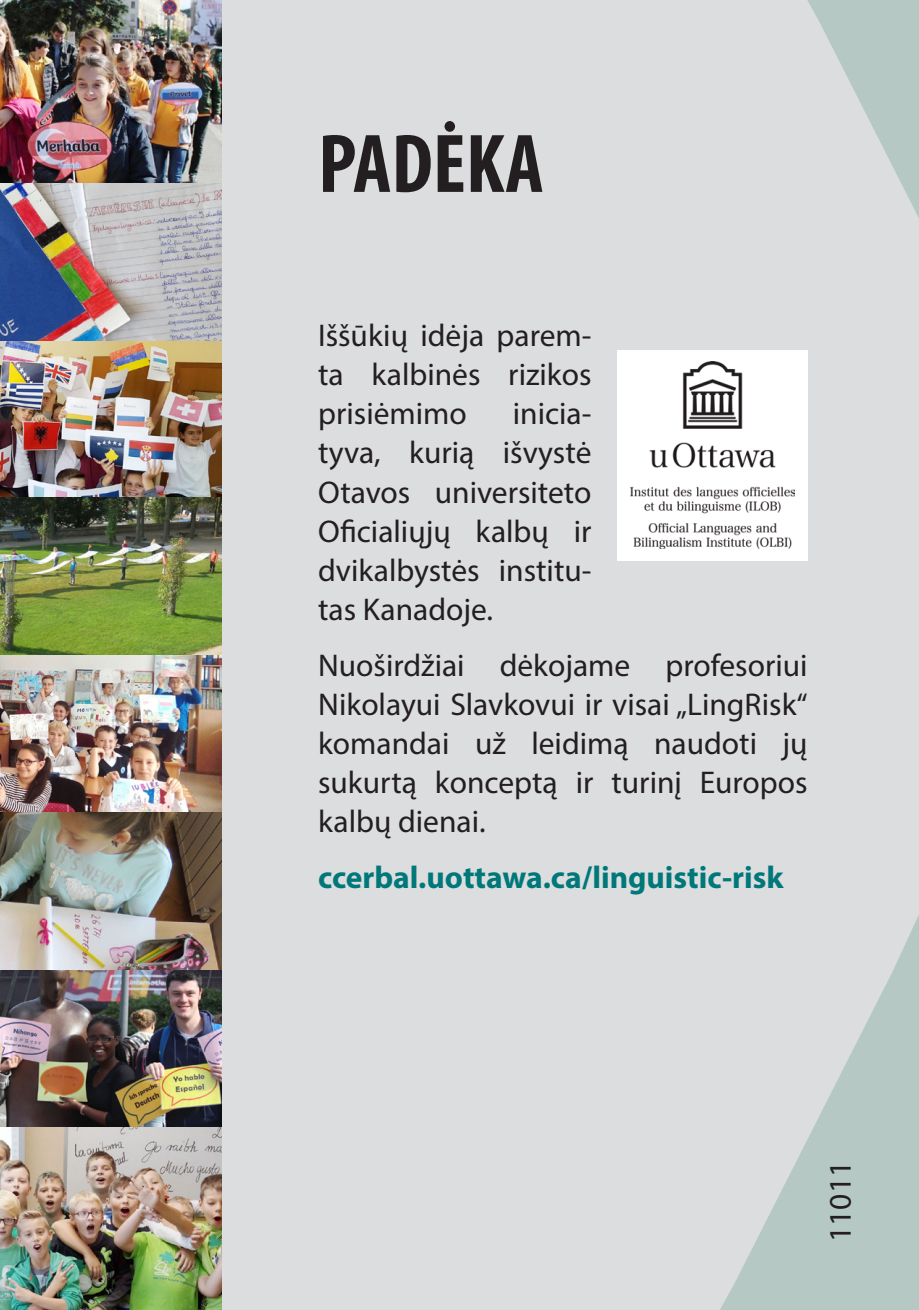
<style>
.page{position:relative;width:919px;height:1310px;background:#fff}
.page>*{position:absolute;margin:0;border:0;box-sizing:border-box;transform-origin:0 0}
.t1{font:700 condensed 84px "Myriad Pro";color:#231f20}
.t2{font:31.5px/39px "Myriad Pro";color:#231f20;text-align:justify}
.t3{font:700 31.5px "Myriad Pro";color:#007879}
</style>
<div class="page">
<div style="left:0;top:0;width:918px;height:1310px;background:#dcdddf"></div>
<svg style="left:720px;top:917px;width:198px;height:393px"></svg>
<svg style="left:807px;top:0;width:111px;height:502px"></svg>
<img style="left:0;top:0;width:221px;height:965px">
<img style="left:0;top:965px;width:221px;height:345px">
<div style="left:617px;top:350px;width:190px;height:211px;background:#fff"></div>
<img style="left:630px;top:361px;width:164px;height:187px">
<h1 class="t1" style="left:318px;top:111px;width:227px">PADĖKA</h1>
<p class="t2" style="left:318px;top:316px;width:275px">Iššūkių idėja parem&shy;ta kalbinės rizikos prisiėmimo</p>
<p class="t2" style="left:318px;top:394px;width:275px;text-indent:195px">inicia&shy;tyva, kurią išvystė Otavos universiteto Oficialiųjų kalbų ir dvikalbystės institu&shy;tas Kanadoje.</p>
<p class="t2" style="left:318px;top:645px;width:491px">Nuoširdžiai dėkojame profesoriui Nikolayui Slavkovui ir visai „LingRisk“ komandai už leidimą naudoti jų sukurtą konceptą ir turinį Europos kalbų dienai.</p>
<p class="t3" style="left:318px;top:856px;width:467px">ccerbal.uottawa.ca/linguistic-risk</p>
<p class="t2" style="left:820px;top:1242px;width:82px;rotate:-90deg">11011</p>
</div>
